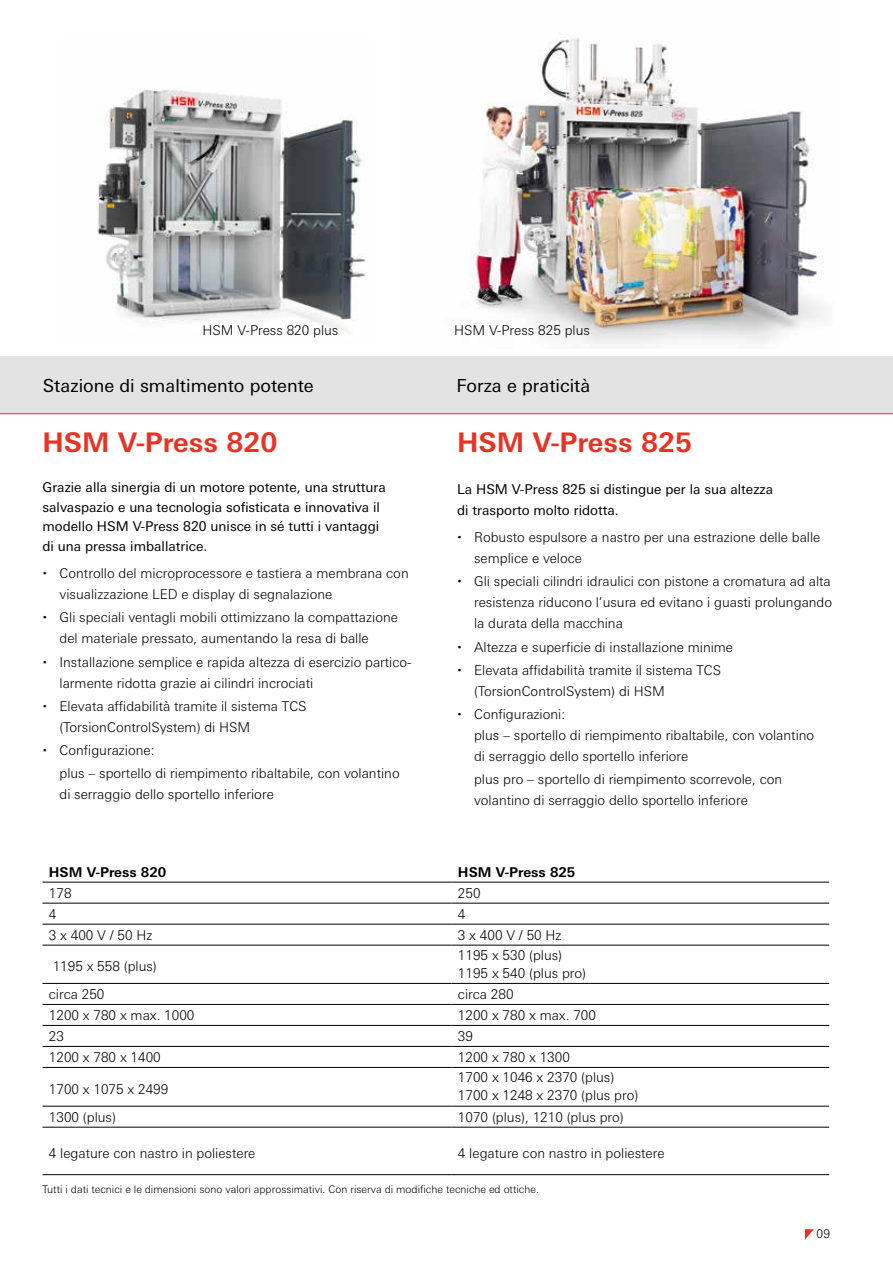
<style>
.page{position:relative;width:893px;height:1263px;background:#fff}
.page>*{position:absolute;margin:0;border:0;box-sizing:border-box;transform-origin:0 0}
.t1{font:700 27px "Univers Next W1 G";color:#e63324}
.t2{font:18px "Univers Next W1 G";color:#000}
.t3{font:300 13.5px/21px "Univers Next W1 G";color:#000}
.t4{font:13.5px/19.5px "Univers Next W1 G";color:#000}
.t5{font:700 13.5px "Univers Next W1 G";color:#000}
.t6{font:300 12px "Univers Next W1 G";color:#000}
.t7{font:300 10.5px "Univers Next W1 G";color:#000}
</style>
<div class="page">
<img style="left:470px;top:37px;width:353px;height:307px">
<img style="left:97px;top:89px;width:269px;height:243px">
<div style="left:0;top:356px;width:893px;height:57px;background:#e3e3e3"></div>
<hr style="left:0;top:413px;width:893px;height:1px;background:#e63324">
<hr style="left:43px;top:882px;width:409px;height:1px;background:#000">
<hr style="left:452px;top:882px;width:377px;height:1px;background:#000">
<hr style="left:43px;top:903px;width:409px;height:1px;background:#000">
<hr style="left:452px;top:903px;width:377px;height:1px;background:#000">
<hr style="left:43px;top:924px;width:409px;height:1px;background:#000">
<hr style="left:452px;top:924px;width:377px;height:1px;background:#000">
<hr style="left:43px;top:945px;width:409px;height:1px;background:#000">
<hr style="left:452px;top:945px;width:377px;height:1px;background:#000">
<hr style="left:43px;top:983px;width:409px;height:1px;background:#000">
<hr style="left:452px;top:983px;width:377px;height:1px;background:#000">
<hr style="left:43px;top:1004px;width:409px;height:1px;background:#000">
<hr style="left:452px;top:1004px;width:377px;height:1px;background:#000">
<hr style="left:43px;top:1025px;width:409px;height:1px;background:#000">
<hr style="left:452px;top:1025px;width:377px;height:1px;background:#000">
<hr style="left:43px;top:1046px;width:409px;height:1px;background:#000">
<hr style="left:452px;top:1046px;width:377px;height:1px;background:#000">
<hr style="left:43px;top:1067px;width:409px;height:1px;background:#000">
<hr style="left:452px;top:1067px;width:377px;height:1px;background:#000">
<hr style="left:43px;top:1106px;width:409px;height:1px;background:#000">
<hr style="left:452px;top:1106px;width:377px;height:1px;background:#000">
<hr style="left:43px;top:1127px;width:409px;height:1px;background:#000">
<hr style="left:452px;top:1127px;width:377px;height:1px;background:#000">
<hr style="left:43px;top:1174px;width:409px;height:1px;background:#000">
<hr style="left:452px;top:1174px;width:377px;height:1px;background:#000">
<svg style="left:805px;top:1229px;width:9px;height:10px"></svg>
<p class="t3" style="left:203px;top:319px;width:137px">HSM V-Press 820 plus</p>
<p class="t3" style="left:454px;top:319px;width:137px">HSM V-Press 825 plus</p>
<h2 class="t2" style="left:43px;top:375px;width:272px">Stazione di smaltimento potente</h2>
<h2 class="t2" style="left:456px;top:375px;width:135px">Forza e praticità</h2>
<h1 class="t1" style="left:43px;top:426px;width:236px">HSM V-Press 820</h1>
<p class="t4" style="left:43px;top:478px;width:345px">Grazie alla sinergia di un motore potente, una struttura salvaspazio e una tecnologia sofisticata e innovativa il modello HSM V-Press 820 unisce in sé tutti i vantaggi di una pressa imballatrice.</p>
<p class="t3" style="left:60px;top:563px;width:351px">Controllo del microprocessore e tastiera a membrana con visualizzazione LED e display di segnalazione</p>
<p class="t3" style="left:60px;top:607px;width:340px">Gli speciali ventagli mobili ottimizzano la compattazione del materiale pressato, aumentando la resa di balle</p>
<p class="t3" style="left:60px;top:651px;width:354px">Installazione semplice e rapida altezza di esercizio partico&shy;larmente ridotta grazie ai cilindri incrociati</p>
<p class="t3" style="left:60px;top:695px;width:249px">Elevata affidabilità tramite il sistema TCS (TorsionControlSystem) di HSM</p>
<p class="t3" style="left:60px;top:738px;width:342px;line-height:23.1px">Configurazione:<br>plus – sportello di riempimento ribaltabile, con volantino</p>
<p class="t3" style="left:60px;top:783px;width:216px">di serraggio dello sportello inferiore</p>
<h1 class="t1" style="left:457px;top:426px;width:236px">HSM V-Press 825</h1>
<p class="t4" style="left:457px;top:479px;width:318px;line-height:21px">La HSM V-Press 825 si distingue per la sua altezza di trasporto molto ridotta.</p>
<p class="t3" style="left:474px;top:527px;width:348px">Robusto espulsore a nastro per una estrazione delle balle semplice e veloce</p>
<p class="t3" style="left:474px;top:571px;width:360px;text-align:justify">Gli speciali cilindri idraulici con pistone a cromatura ad alta resistenza riducono l’usura ed evitano i guasti prolungando la durata della macchina</p>
<p class="t3" style="left:474px;top:635px;width:261px;line-height:23.1px">Altezza e superficie di installazione minime<br>Elevata affidabilità tramite il sistema TCS</p>
<p class="t3" style="left:474px;top:679px;width:192px;line-height:23.1px">(TorsionControlSystem) di HSM<br>Configurazioni:</p>
<p class="t3" style="left:474px;top:724px;width:342px">plus – sportello di riempimento ribaltabile, con volantino di serraggio dello sportello inferiore</p>
<p class="t3" style="left:474px;top:769px;width:310px">plus pro – sportello di riempimento scorrevole, con volantino di serraggio dello sportello inferiore</p>
<p class="t5" style="left:49px;top:864px;width:119px">HSM V-Press 820</p>
<p class="t5" style="left:458px;top:864px;width:119px">HSM V-Press 825</p>
<p class="t3" style="left:49px;top:882px;width:24px">178</p>
<p class="t3" style="left:458px;top:882px;width:24px">250</p>
<p class="t3" style="left:49px;top:903px;width:9px">4</p>
<p class="t3" style="left:458px;top:903px;width:9px">4</p>
<p class="t3" style="left:49px;top:924px;width:105px">3 x 400 V / 50 Hz</p>
<p class="t3" style="left:458px;top:924px;width:105px">3 x 400 V / 50 Hz</p>
<p class="t3" style="left:53px;top:956px;width:106px">1195 x 558 (plus)</p>
<p class="t3" style="left:458px;top:946px;width:130px;line-height:18px">1195 x 530 (plus)<br>1195 x 540 (plus pro)</p>
<p class="t3" style="left:49px;top:984px;width:57px">circa 250</p>
<p class="t3" style="left:458px;top:984px;width:57px">circa 280</p>
<p class="t3" style="left:49px;top:1005px;width:147px">1200 x 780 x max. 1000</p>
<p class="t3" style="left:458px;top:1005px;width:140px">1200 x 780 x max. 700</p>
<p class="t3" style="left:49px;top:1026px;width:17px">23</p>
<p class="t3" style="left:458px;top:1026px;width:17px">39</p>
<p class="t3" style="left:49px;top:1047px;width:113px">1200 x 780 x 1400</p>
<p class="t3" style="left:458px;top:1047px;width:113px">1200 x 780 x 1300</p>
<p class="t3" style="left:49px;top:1078px;width:121px">1700 x 1075 x 2499</p>
<p class="t3" style="left:458px;top:1068px;width:182px;line-height:18px">1700 x 1046 x 2370 (plus)<br>1700 x 1248 x 2370 (plus pro)</p>
<p class="t3" style="left:49px;top:1106px;width:69px">1300 (plus)</p>
<p class="t3" style="left:458px;top:1106px;width:167px">1070 (plus), 1210 (plus pro)</p>
<p class="t3" style="left:49px;top:1143px;width:208px">4 legature con nastro in poliestere</p>
<p class="t3" style="left:458px;top:1143px;width:208px">4 legature con nastro in poliestere</p>
<p class="t7" style="left:43px;top:1183px;width:498px">Tutti i dati tecnici e le dimensioni sono valori approssimativi. Con riserva di modifiche tecniche ed ottiche.</p>
<p class="t6" style="left:817px;top:1227px;width:15px">09</p>
</div>
